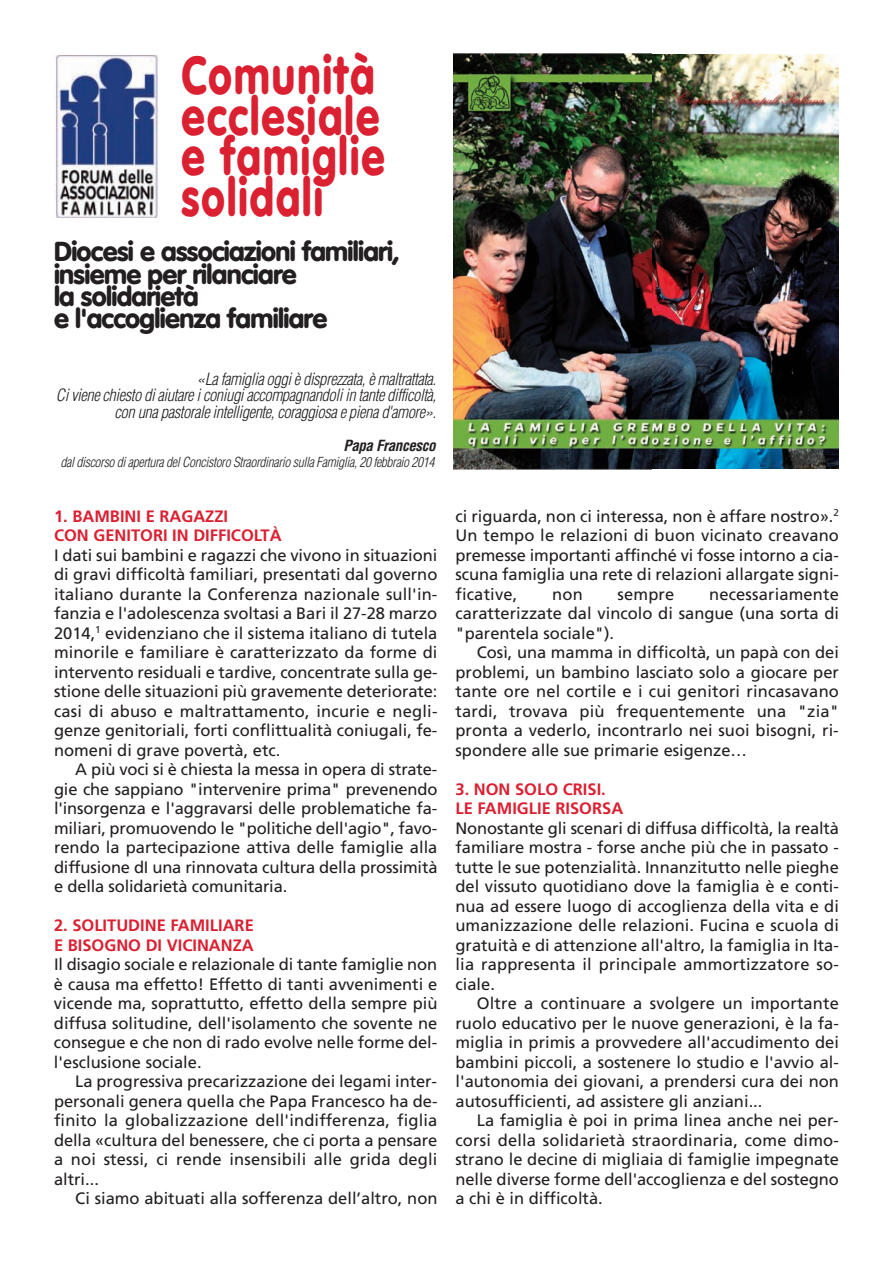
<style>
.page{position:relative;width:893px;height:1263px;background:#fff}
.page>*{position:absolute;margin:0;border:0;box-sizing:border-box;transform-origin:0 0}
.t1{font:900 52.5px/40.5px "VAG Rounded";letter-spacing:.05em;color:#da2031;scale:.8 1}
.t2{font:900 27px/22.5px "VAG Rounded";letter-spacing:-.025em;color:#231f20}
.t3{font:16.5px/19.5px "Frutiger";color:#231f20;text-align:justify}
.t4{font:italic 300 condensed 16.5px/16.5px "Helvetica";letter-spacing:-.025em;color:#231f20;text-align:right}
.t5{font:700 16.5px/19.5px "Frutiger";color:#da2031}
.t6{font:italic 700 condensed 15px "Helvetica";letter-spacing:-.025em;color:#231f20}
.t7{font:italic 300 condensed 13.5px "Helvetica";letter-spacing:-.025em;color:#231f20}
</style>
<div class="page">
<img style="left:651px;top:54px;width:188px;height:414px">
<img style="left:54px;top:54px;width:104px;height:163px">
<img style="left:454px;top:54px;width:197px;height:415px">
<h1 class="t1" style="left:182px;top:60px;width:256px">Comunità ecclesiale e famiglie solidali</h1>
<h2 class="t2" style="left:54px;top:242px;width:347px">Diocesi e associazioni familiari, insieme per rilanciare<br>la solidarietà<br>e l'accoglienza familiare</h2>
<p class="t4" style="left:56px;top:371px;width:382px">«La famiglia oggi è disprezzata, è maltrattata.<br>Ci viene chiesto di aiutare i coniugi accompagnandoli in tante difficoltà, con una pastorale intelligente, coraggiosa e piena d'amore».</p>
<p class="t6" style="left:343px;top:437px;width:94px">Papa Francesco</p>
<p class="t7" style="left:61px;top:455px;width:375px">dal discorso di apertura del Concistoro Straordinario sulla Famiglia, 20 febbraio 2014</p>
<p class="t5" style="left:54px;top:507px;width:229px">1. BAMBINI E RAGAZZI<br>CON GENITORI IN DIFFICOLTÀ</p>
<p class="t3" style="left:54px;top:546px;width:385px">I dati sui bambini e ragazzi che vivono in situazioni di gravi difficoltà familiari, presentati dal governo italiano durante la Conferenza nazionale sull'in&shy;fanzia e l'adolescenza svoltasi a Bari il 27-28 marzo 2014,<sup>1</sup> evidenziano che il sistema italiano di tutela minorile e familiare è caratterizzato da forme di intervento residuali e tardive, concentrate sulla ge&shy;stione delle situazioni più gravemente deteriorate: casi di abuso e maltrattamento, incurie e negli&shy;genze genitoriali, forti conflittualità coniugali, fe&shy;nomeni di grave povertà, etc.</p>
<p class="t3" style="left:54px;top:761px;width:385px;text-indent:21px">A più voci si è chiesta la messa in opera di strate&shy;gie che sappiano "intervenire prima" prevenendo l'insorgenza e l'aggravarsi delle problematiche fa&shy;miliari, promuovendo le "politiche dell'agio", favo&shy;rendo la partecipazione attiva delle famiglie alla diffusione dI una rinnovata cultura della prossimità e della solidarietà comunitaria.</p>
<p class="t5" style="left:54px;top:917px;width:201px">2. SOLITUDINE FAMILIARE<br>E BISOGNO DI VICINANZA</p>
<p class="t3" style="left:54px;top:956px;width:385px">Il disagio sociale e relazionale di tante famiglie non è causa ma effetto! Effetto di tanti avvenimenti e vicende ma, soprattutto, effetto della sempre più diffusa solitudine, dell'isolamento che sovente ne consegue e che non di rado evolve nelle forme del&shy;l'esclusione sociale.</p>
<p class="t3" style="left:54px;top:1073px;width:385px;text-indent:21px">La progressiva precarizzazione dei legami inter&shy;personali genera quella che Papa Francesco ha de&shy;finito la globalizzazione dell'indifferenza, figlia della «cultura del benessere, che ci porta a pensare a noi stessi, ci rende insensibili alle grida degli altri...</p>
<p class="t3" style="left:75px;top:1190px;width:364px">Ci siamo abituati alla sofferenza dell’altro, non</p>
<p class="t3" style="left:455px;top:507px;width:385px">ci riguarda, non ci interessa, non è affare nostro».<sup>2<br></sup>Un tempo le relazioni di buon vicinato creavano premesse importanti affinché vi fosse intorno a cia&shy;scuna famiglia una rete di relazioni allargate signi&shy;ficative,</p>
<p class="t3" style="left:455px;top:585px;width:385px;text-indent:254px">necessariamente caratterizzate dal vincolo di sangue (una sorta di "parentela sociale").</p>
<p class="t3" style="left:455px;top:644px;width:385px;text-indent:21px">Così, una mamma in difficoltà, un papà con dei problemi, un bambino lasciato solo a giocare per tante ore nel cortile e i cui genitori rincasavano tardi, trovava più frequentemente una "zia" pronta a vederlo, incontrarlo nei suoi bisogni, ri&shy;spondere alle sue primarie esigenze…</p>
<p class="t5" style="left:455px;top:780px;width:169px">3. NON SOLO CRISI.<br>LE FAMIGLIE RISORSA</p>
<p class="t3" style="left:455px;top:819px;width:385px">Nonostante gli scenari di diffusa difficoltà, la realtà familiare mostra - forse anche più che in passato - tutte le sue potenzialità. Innanzitutto nelle pieghe del vissuto quotidiano dove la famiglia è e conti&shy;nua ad essere luogo di accoglienza della vita e di umanizzazione delle relazioni. Fucina e scuola di gratuità e di attenzione all'altro, la famiglia in Ita&shy;lia rappresenta il principale ammortizzatore so&shy;ciale.</p>
<p class="t3" style="left:455px;top:995px;width:385px;text-indent:21px">Oltre a continuare a svolgere un importante ruolo educativo per le nuove generazioni, è la fa&shy;miglia in primis a provvedere all'accudimento dei bambini piccoli, a sostenere lo studio e l'avvio al&shy;l'autonomia dei giovani, a prendersi cura dei non autosufficienti, ad assistere gli anziani...</p>
<p class="t3" style="left:455px;top:1112px;width:385px;text-indent:21px">La famiglia è poi in prima linea anche nei per&shy;corsi della solidarietà straordinaria, come dimo&shy;strano le decine di migliaia di famiglie impegnate nelle diverse forme dell'accoglienza e del sostegno a chi è in difficoltà.</p>
<p class="t3" style="left:552px;top:585px;width:32px">non</p>
<p class="t3" style="left:618px;top:585px;width:58px">sempre</p>
</div>
